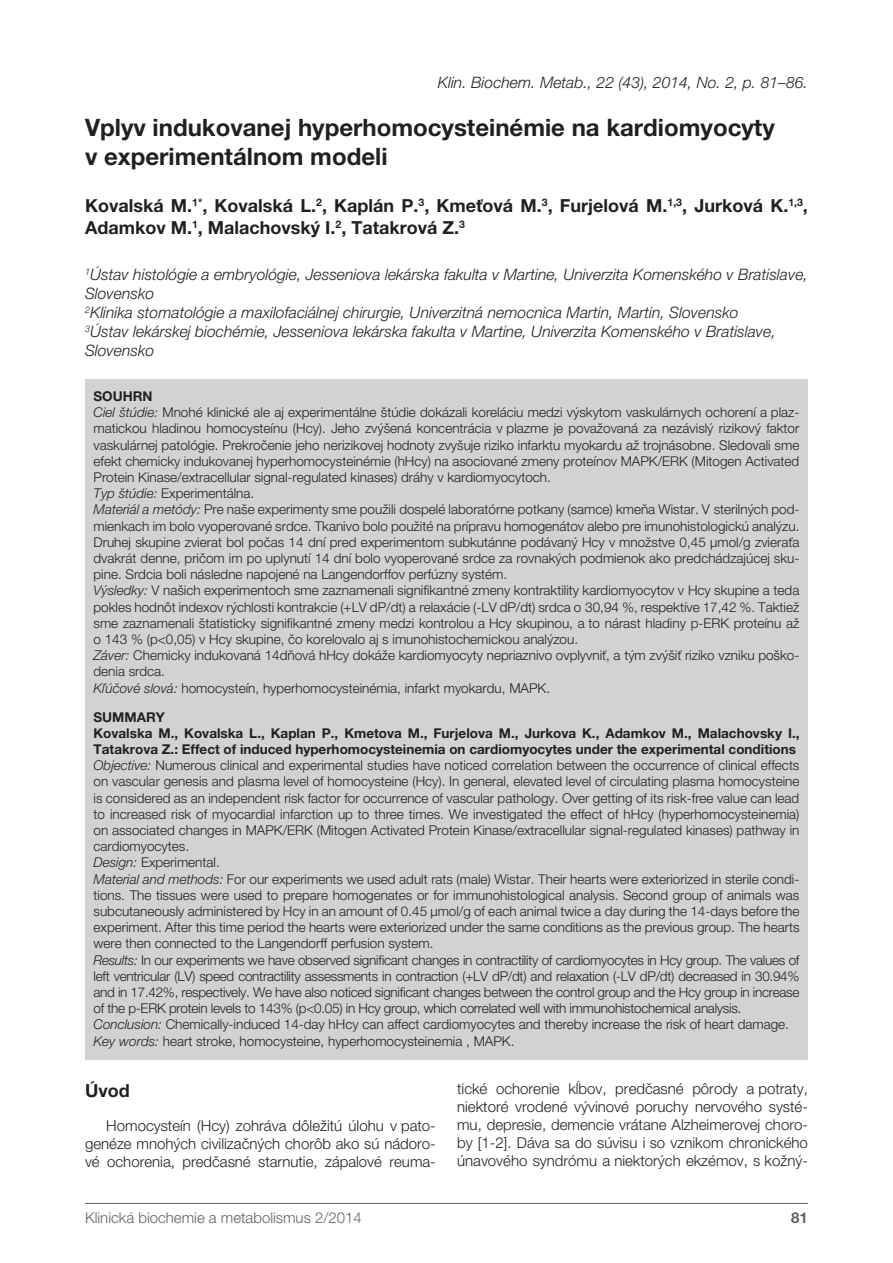
<style>
.page{position:relative;width:893px;height:1263px;background:#fff}
.page>*{position:absolute;margin:0;border:0;box-sizing:border-box;transform-origin:0 0}
.t1{font:700 24px/28.8px "Helvetica Neue CE";color:#231f20}
.t2{font:700 18px/21.6px "Helvetica Neue CE";color:#231f20}
.t3{font:italic 300 15.75px/18.9px "Helvetica Neue CE";color:#231f20}
.t4{font:300 15px/18px "Helvetica Neue CE";color:#231f20;text-align:justify}
.t5{font:300 15px "Helvetica Neue CE";color:#636366}
.t6{font:700 15px "Helvetica Neue CE";color:#636366}
.t7{font:300 13.5px/16.2px "Helvetica Neue CE";color:#231f20}
.s1{font-weight:700}
.s2{font-style:italic}
</style>
<div class="page">
<hr style="left:85px;top:1203px;width:723px;height:1px;background:#636366">
<div style="left:85px;top:379px;width:723px;height:681px;background:#d1d2d4"></div>
<p class="t3" style="left:438px;top:73px;width:372px">Klin. Biochem. Metab., 22 (43), 2014, No. 2, p. 81–86.</p>
<h1 class="t1" style="left:85px;top:113px;width:691px">Vplyv indukovanej hyperhomocysteinémie na kardiomyocyty v experimentálnom modeli</h1>
<h2 class="t2" style="left:85px;top:195px;width:724px">Kovalská M.<sup>1*</sup>, Kovalská L.<sup>2</sup>, Kaplán P.<sup>3</sup>, Kmeťová M.<sup>3</sup>, Furjelová M.<sup>1,3</sup>, Jurková K.<sup>1,3</sup>,<br>Adamkov M.<sup>1</sup>, Malachovský I.<sup>2</sup>, Tatakrová Z.<sup>3</sup></h2>
<p class="t3" style="left:85px;top:265px;width:724px"><sup>1</sup>Ústav histológie a embryológie, Jesseniova lekárska fakulta v Martine, Univerzita Komenského v Bratislave, Slovensko<br><sup>2</sup>Klinika stomatológie a maxilofaciálnej chirurgie, Univerzitná nemocnica Martin, Martin, Slovensko<br><sup>3</sup>Ústav lekárskej biochémie, Jesseniova lekárska fakulta v Martine, Univerzita Komenského v Bratislave, Slovensko</p>
<p class="t7" style="left:94px;top:388px;width:707px"><span class="s1">SOUHRN<br></span><span class="s2">Ciel štúdie:</span> Mnohé klinické ale aj experimentálne štúdie dokázali koreláciu medzi výskytom vaskulárnych ochorení a plaz&shy;matickou hladinou homocysteínu (Hcy). Jeho zvýšená koncentrácia v plazme je považovaná za nezávislý rizikový faktor vaskulárnej patológie. Prekročenie jeho nerizikovej hodnoty zvyšuje riziko infarktu myokardu až trojnásobne. Sledovali sme efekt chemicky indukovanej hyperhomocysteinémie (hHcy) na asociované zmeny proteínov MAPK/ERK (Mitogen Activated Protein Kinase/extracellular signal-regulated kinases) dráhy v kardiomyocytoch.<br><span class="s2">Typ štúdie:</span> Experimentálna.<br><span class="s2">Materiál a metódy:</span> Pre naše experimenty sme použili dospelé laboratórne potkany (samce) kmeňa Wistar. V sterilných pod&shy;mienkach im bolo vyoperované srdce. Tkanivo bolo použité na prípravu homogenátov alebo pre imunohistologickú analýzu.<br>Druhej skupine zvierat bol počas 14 dní pred experimentom subkutánne podávaný Hcy v množstve 0,45 µmol/g zvieraťa dvakrát denne, pričom im po uplynutí 14 dní bolo vyoperované srdce za rovnakých podmienok ako predchádzajúcej sku&shy;pine. Srdcia boli následne napojené na Langendorffov perfúzny systém.<br><span class="s2">Výsledky:</span> V našich experimentoch sme zaznamenali signifikantné zmeny kontraktility kardiomyocytov v Hcy skupine a teda pokles hodnôt indexov rýchlosti kontrakcie (+LV dP/dt) a relaxácie (-LV dP/dt) srdca o 30,94 %, respektíve 17,42 %. Taktiež sme zaznamenali štatisticky signifikantné zmeny medzi kontrolou a Hcy skupinou, a to nárast hladiny p-ERK proteínu až o 143 % (p&lt;0,05) v Hcy skupine, čo korelovalo aj s imunohistochemickou analýzou.<br><span class="s2">Záver:</span> Chemicky indukovaná 14dňová hHcy dokáže kardiomyocyty nepriaznivo ovplyvniť, a tým zvýšiť riziko vzniku poško&shy;denia srdca.<br><span class="s2">Kľúčové slová:</span> homocysteín, hyperhomocysteinémia, infarkt myokardu, MAPK.</p>
<p class="t7" style="left:94px;top:709px;width:707px"><span class="s1">SUMMARY<br>Kovalska M., Kovalska L., Kaplan P., Kmetova M., Furjelova M., Jurkova K., Adamkov M., Malachovsky I., Tatakrova Z.: Effect of induced hyperhomocysteinemia on cardiomyocytes under the experimental conditions </span><span class="s2">Objective:</span> Numerous clinical and experimental studies have noticed correlation between the occurrence of clinical effects on vascular genesis and plasma level of homocysteine (Hcy). In general, elevated level of circulating plasma homocysteine is considered as an independent risk factor for occurrence of vascular pathology. Over getting of its risk-free value can lead to increased risk of myocardial infarction up to three times. We investigated the effect of hHcy (hyperhomocysteinemia) on associated changes in MAPK/ERK (Mitogen Activated Protein Kinase/extracellular signal-regulated kinases) pathway in cardiomyocytes.<br><span class="s2">Design:</span> Experimental.<br><span class="s2">Material and methods:</span> For our experiments we used adult rats (male) Wistar. Their hearts were exteriorized in sterile condi&shy;tions. The tissues were used to prepare homogenates or for immunohistological analysis. Second group of animals was subcutaneously administered by Hcy in an amount of 0.45 µmol/g of each animal twice a day during the 14-days before the experiment. After this time period the hearts were exteriorized under the same conditions as the previous group. The hearts were then connected to the Langendorff perfusion system.<br><span class="s2">Results:</span> In our experiments we have observed significant changes in contractility of cardiomyocytes in Hcy group. The values of left ventricular (LV) speed contractility assessments in contraction (+LV dP/dt) and relaxation (-LV dP/dt) decreased in 30.94% and in 17.42%, respectively. We have also noticed significant changes between the control group and the Hcy group in increase of the p-ERK protein levels to 143% (p&lt;0.05) in Hcy group, which correlated well with immunohistochemical analysis.<br><span class="s2">Conclusion:</span> Chemically-induced 14-day hHcy can affect cardiomyocytes and thereby increase the risk of heart damage.<br><span class="s2">Key words:</span> heart stroke, homocysteine, hyperhomocysteinemia , MAPK.</p>
<h2 class="t2" style="left:85px;top:1079px;width:46px">Úvod</h2>
<p class="t4" style="left:85px;top:1116px;width:352px;text-indent:21px">Homocysteín (Hcy) zohráva dôležitú úlohu v pato&shy;genéze mnohých civilizačných chorôb ako sú nádoro&shy;vé ochorenia, predčasné starnutie, zápalové reuma-</p>
<p class="t4" style="left:457px;top:1080px;width:352px">tické ochorenie kĺbov, predčasné pôrody a potraty, niektoré vrodené vývinové poruchy nervového systé&shy;mu, depresie, demencie vrátane Alzheimerovej choro&shy;by [1-2]. Dáva sa do súvisu i so vznikom chronického únavového syndrómu a niektorých ekzémov, s kožný-</p>
<p class="t5" style="left:85px;top:1209px;width:278px">Klinická biochemie a metabolismus 2/2014</p>
<p class="t6" style="left:791px;top:1209px;width:18px">81</p>
</div>
